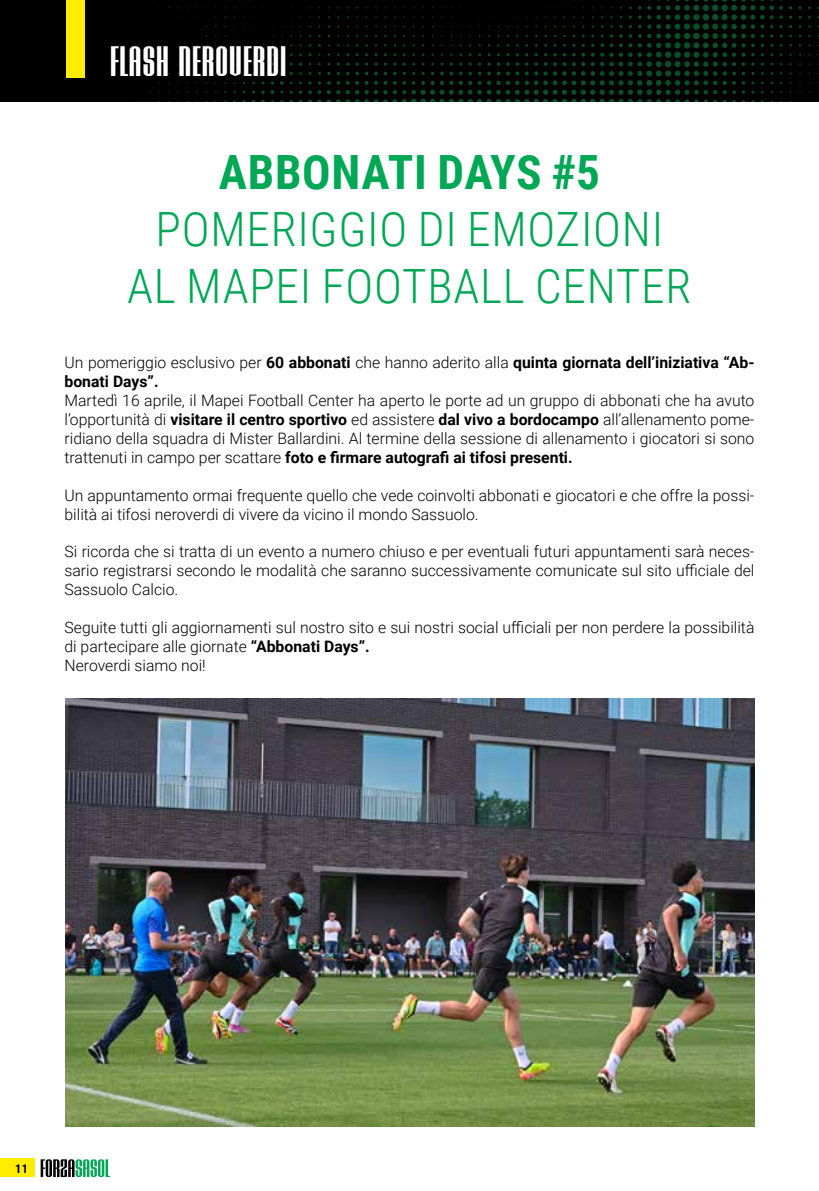
<style>
.page{position:relative;width:819px;height:1191px;background:#fff}
.page>*{position:absolute;margin:0;border:0;box-sizing:border-box;transform-origin:0 0}
.t1{font:300 47.25px/56.7px "Roboto Condensed";letter-spacing:.015em;color:#00a755;text-align:center}
.t2{font:700 47.25px "Roboto Condensed";letter-spacing:.015em;color:#00a755}
.t3{font:35px "Bosque Line";letter-spacing:.03em;color:#fff}
.t4{font:300 15.75px/18.9px "Roboto";color:#000;text-align:justify}
.t5{font:700 15.75px/18.9px "Roboto";color:#000}
.t6{font:700 12.25px "Roboto Condensed";color:#000}
.s1{font-weight:300}
.s2{font-weight:700}
</style>
<div class="page">
<div style="left:0;top:0;width:819px;height:102px;background:#000"></div>
<svg style="left:41px;top:1159px;width:69px;height:18px"></svg>
<div style="left:0;top:1158px;width:35px;height:19px;background:#ffed00"></div>
<svg style="left:261px;top:90px;width:13px;height:4px"></svg>
<svg style="left:355px;top:72px;width:4px;height:3px"></svg>
<svg style="left:374px;top:72px;width:13px;height:3px"></svg>
<svg style="left:308px;top:81px;width:85px;height:21px"></svg>
<svg style="left:600px;top:34px;width:13px;height:13px"></svg>
<svg style="left:393px;top:53px;width:226px;height:49px"></svg>
<svg style="left:619px;top:0;width:173px;height:102px"></svg>
<div style="left:66px;top:0;width:19px;height:78px;background:#ffed00"></div>
<img style="left:66px;top:698px;width:688px;height:428px">
<h2 class="t3" style="left:110px;top:39px;width:178px">FLASH NEROVERDI</h2>
<h1 class="t2" style="left:219px;top:139px;width:383px">ABBONATI DAYS #5</h1>
<h1 class="t1" style="left:127px;top:199px;width:565px">POMERIGGIO DI EMOZIONI<br>AL MAPEI FOOTBALL CENTER</h1>
<p class="t5" style="left:64px;top:353px;width:691px"><span class="s1">Un pomeriggio esclusivo per</span> 60 abbonati <span class="s1">che hanno aderito alla</span> quinta giornata dell’iniziativa “Ab&shy;bonati Days”.</p>
<p class="t4" style="left:64px;top:390px;width:691px">Martedì 16 aprile, il Mapei Football Center ha aperto le porte ad un gruppo di abbonati che ha avuto l’opportunità di <span class="s2">visitare il centro sportivo</span> ed assistere <span class="s2">dal vivo a bordocampo</span> all’allenamento pome&shy;ridiano della squadra di Mister Ballardini. Al termine della sessione di allenamento i giocatori si sono trattenuti in campo per scattare <span class="s2">foto e firmare autografi ai tifosi presenti.</span></p>
<p class="t4" style="left:65px;top:485px;width:691px">Un appuntamento ormai frequente quello che vede coinvolti abbonati e giocatori e che offre la possi&shy;bilità ai tifosi neroverdi di vivere da vicino il mondo Sassuolo.</p>
<p class="t4" style="left:65px;top:542px;width:691px">Si ricorda che si tratta di un evento a numero chiuso e per eventuali futuri appuntamenti sarà neces&shy;sario registrarsi secondo le modalità che saranno successivamente comunicate sul sito ufficiale del Sassuolo Calcio.</p>
<p class="t4" style="left:65px;top:617px;width:691px;text-align:left">Seguite tutti gli aggiornamenti sul nostro sito e sui nostri social ufficiali per non perdere la possibilità di partecipare alle giornate <span class="s2">“Abbonati Days”.<br></span>Neroverdi siamo noi!</p>
<p class="t6" style="left:15px;top:1159px;width:14px">11</p>
</div>
